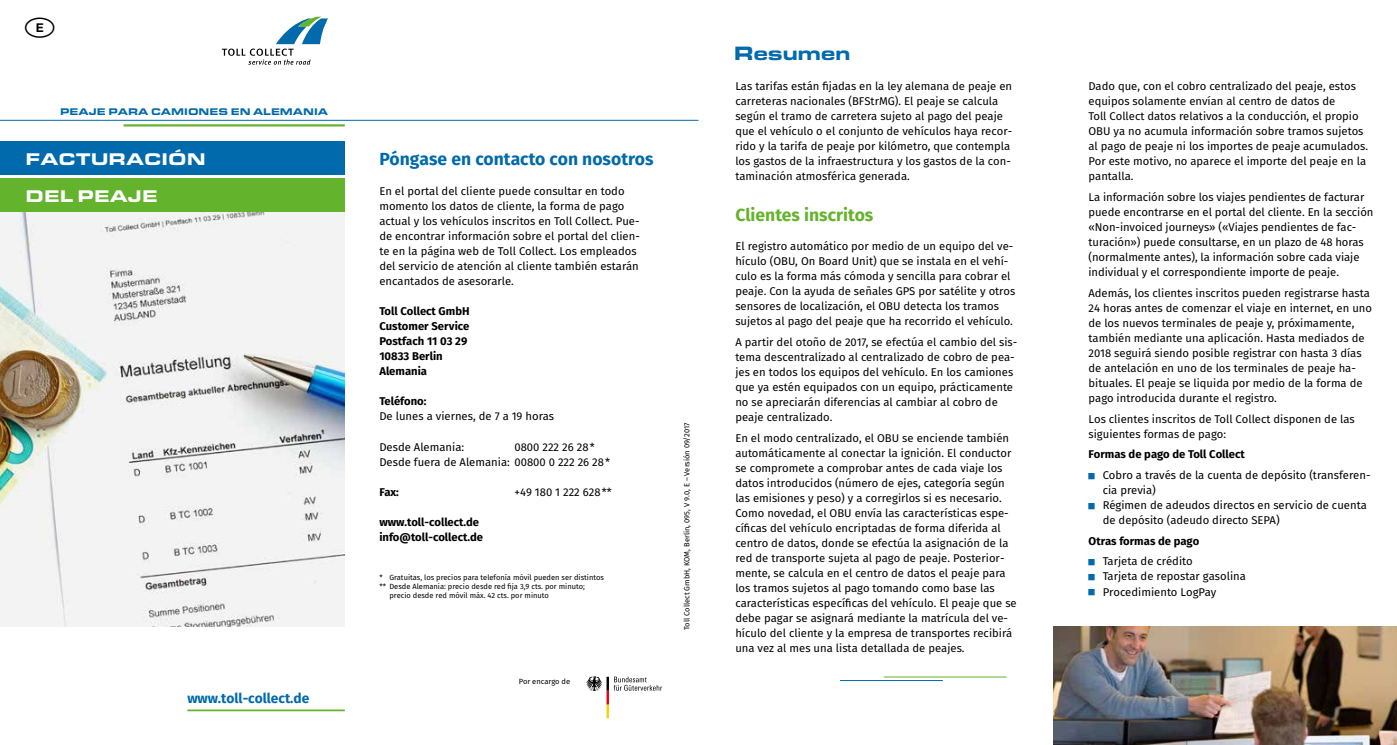
<style>
.page{position:relative;width:1397px;height:745px;background:#fff}
.page>*{position:absolute;margin:0;border:0;box-sizing:border-box;transform-origin:0 0}
.t1{font:900 20px "Eurostile OT Ext";letter-spacing:-.025em;color:#006aac}
.t2{font:700 17.5px "Fira Sans";color:#006aac}
.t3{font:900 17.5px/37px "Eurostile OT Ext";color:#fff}
.t4{font:700 17.5px "Fira Sans";color:#64b32c}
.t5{font:700 13.75px "Fira Sans";color:#006aac}
.t6{font:11.25px/15px "Fira Sans";color:#000}
.t7{font:700 11.25px/15px "Fira Sans";color:#000}
.t8{font:900 10px "Eurostile OT Ext";color:#006aac}
.t9{font:7.5px "Fira Sans";color:#000}
</style>
<div class="page">
<img style="left:0;top:211px;width:345px;height:415px">
<img style="left:1053px;top:626px;width:343px;height:118px">
<div style="left:0;top:141px;width:345px;height:33px;background:#006aac"></div>
<div style="left:0;top:178px;width:345px;height:33px;background:#64b32c"></div>
<svg style="left:222px;top:17px;width:106px;height:48px"></svg>
<svg style="left:586px;top:676px;width:76px;height:41px"></svg>
<hr style="left:187px;top:709px;width:158px;height:1px;background:#64b32c">
<hr style="left:0;top:120px;width:698px;height:1px;background:#006aac">
<hr style="left:123px;top:124px;width:222px;height:2px;background:#64b32c">
<hr style="left:883px;top:676px;width:123px;height:1px;background:#64b32c">
<hr style="left:839px;top:679px;width:103px;height:1px;background:#006aac">
<p class="t8" style="left:60px;top:105px;width:269px">PEAJE PARA CAMIONES EN ALEMANIA</p>
<h2 class="t3" style="left:26px;top:140px;width:181px">FACTURACIÓN<br>DEL PEAJE</h2>
<p class="t5" style="left:187px;top:685px;width:123px">www.toll-collect.de</p>
<h2 class="t2" style="left:379px;top:144px;width:276px">Póngase en contacto con nosotros</h2>
<p class="t6" style="left:379px;top:183px;width:262px">En el portal del cliente puede consultar en todo momento los datos de cliente, la forma de pago actual y los vehículos inscritos en Toll Collect. Pue&shy;de encontrar información sobre el portal del clien&shy;te en la página web de Toll Collect. Los empleados del servicio de atención al cliente también estarán encantados de asesorarle.</p>
<p class="t7" style="left:379px;top:303px;width:92px">Toll Collect GmbH<br>Customer Service<br>Postfach 11 03 29<br>10833 Berlin<br>Alemania</p>
<p class="t7" style="left:379px;top:393px;width:49px">Teléfono:</p>
<p class="t6" style="left:379px;top:408px;width:176px">De lunes a viernes, de 7 a 19 horas</p>
<p class="t6" style="left:379px;top:438px;width:86px">Desde Alemania:</p>
<p class="t6" style="left:379px;top:438px;width:232px;text-indent:135px">0800 222 26 28*<br>Desde fuera de Alemania: 00800 0 222 26 28*</p>
<p class="t7" style="left:379px;top:483px;width:21px">Fax:</p>
<p class="t6" style="left:514px;top:483px;width:99px">+49 180 1 222 628**</p>
<p class="t7" style="left:379px;top:513px;width:105px">www.toll-collect.de info@toll-collect.de</p>
<p class="t9" style="left:379px;top:571px;width:226px">* Gratuitas, los precios para telefonía móvil pueden ser distintos</p>
<p class="t9" style="left:379px;top:580px;width:207px">** Desde Alemania: precio desde red fija 3,9 cts. por minuto;</p>
<p class="t9" style="left:389px;top:589px;width:161px">precio desde red móvil máx. 42 cts. por minuto</p>
<p class="t9" style="left:518px;top:674px;width:53px">Por encargo de</p>
<p class="t9" style="left:681px;top:629px;width:208px;rotate:-90deg">Toll Collect GmbH, KOM, Berlin, 095, V 9.0, E – Versión 09/2017</p>
<h1 class="t1" style="left:733px;top:42px;width:118px">Resumen</h1>
<p class="t6" style="left:735px;top:78px;width:278px">Las tarifas están fijadas en la ley alemana de peaje en carreteras nacionales (BFStrMG). El peaje se calcula según el tramo de carretera sujeto al pago del peaje que el vehículo o el conjunto de vehículos haya recor&shy;rido y la tarifa de peaje por kilómetro, que contempla los gastos de la infraestructura y los gastos de la con&shy;taminación atmosférica generada.</p>
<h2 class="t4" style="left:735px;top:200px;width:139px">Clientes inscritos</h2>
<p class="t6" style="left:735px;top:238px;width:281px">El registro automático por medio de un equipo del ve&shy;hículo (OBU, On Board Unit) que se instala en el vehí&shy;culo es la forma más cómoda y sencilla para cobrar el peaje. Con la ayuda de señales GPS por satélite y otros sensores de localización, el OBU detecta los tramos sujetos al pago del peaje que ha recorrido el vehículo.</p>
<p class="t6" style="left:735px;top:334px;width:283px">A partir del otoño de 2017, se efectúa el cambio del sis&shy;tema descentralizado al centralizado de cobro de pea&shy;jes en todos los equipos del vehículo. En los camiones que ya estén equipados con un equipo, prácticamente no se apreciarán diferencias al cambiar al cobro de peaje centralizado.</p>
<p class="t6" style="left:735px;top:430px;width:283px">En el modo centralizado, el OBU se enciende también automáticamente al conectar la ignición. El conductor se compromete a comprobar antes de cada viaje los datos introducidos (número de ejes, categoría según las emisiones y peso) y a corregirlos si es necesario.<br>Como novedad, el OBU envía las características espe&shy;cíficas del vehículo encriptadas de forma diferida al centro de datos, donde se efectúa la asignación de la red de transporte sujeta al pago de peaje. Posterior&shy;mente, se calcula en el centro de datos el peaje para los tramos sujetos al pago tomando como base las características específicas del vehículo. El peaje que se debe pagar se asignará mediante la matrícula del ve&shy;hículo del cliente y la empresa de transportes recibirá una vez al mes una lista detallada de peajes.</p>
<p class="t6" style="left:1088px;top:78px;width:281px">Dado que, con el cobro centralizado del peaje, estos equipos solamente envían al centro de datos de<br>Toll Collect datos relativos a la conducción, el propio OBU ya no acumula información sobre tramos sujetos al pago de peaje ni los importes de peaje acumulados.<br>Por este motivo, no aparece el importe del peaje en la pantalla.</p>
<p class="t6" style="left:1088px;top:189px;width:286px">La información sobre los viajes pendientes de facturar puede encontrarse en el portal del cliente. En la sección «Non-invoiced journeys» («Viajes pendientes de fac&shy;turación») puede consultarse, en un plazo de 48 horas (normalmente antes), la información sobre cada viaje individual y el correspondiente importe de peaje.</p>
<p class="t6" style="left:1088px;top:285px;width:285px">Además, los clientes inscritos pueden registrarse hasta 24 horas antes de comenzar el viaje en internet, en uno de los nuevos terminales de peaje y, próximamente, también mediante una aplicación. Hasta mediados de 2018 seguirá siendo posible registrar con hasta 3 días de antelación en uno de los terminales de peaje ha&shy;bituales. El peaje se liquida por medio de la forma de pago introducida durante el registro.</p>
<p class="t6" style="left:1088px;top:410px;width:268px">Los clientes inscritos de Toll Collect disponen de las siguientes formas de pago:</p>
<p class="t7" style="left:1088px;top:445px;width:158px">Formas de pago de Toll Collect</p>
<p class="t6" style="left:1102px;top:467px;width:269px">Cobro a través de la cuenta de depósito (transferen&shy;cia previa)<br>Régimen de adeudos directos en servicio de cuenta de depósito (adeudo directo SEPA)</p>
<p class="t7" style="left:1088px;top:532px;width:112px">Otras formas de pago</p>
<p class="t6" style="left:1102px;top:553px;width:145px">Tarjeta de crédito<br>Tarjeta de repostar gasolina<br>Procedimiento LogPay</p>
</div>
